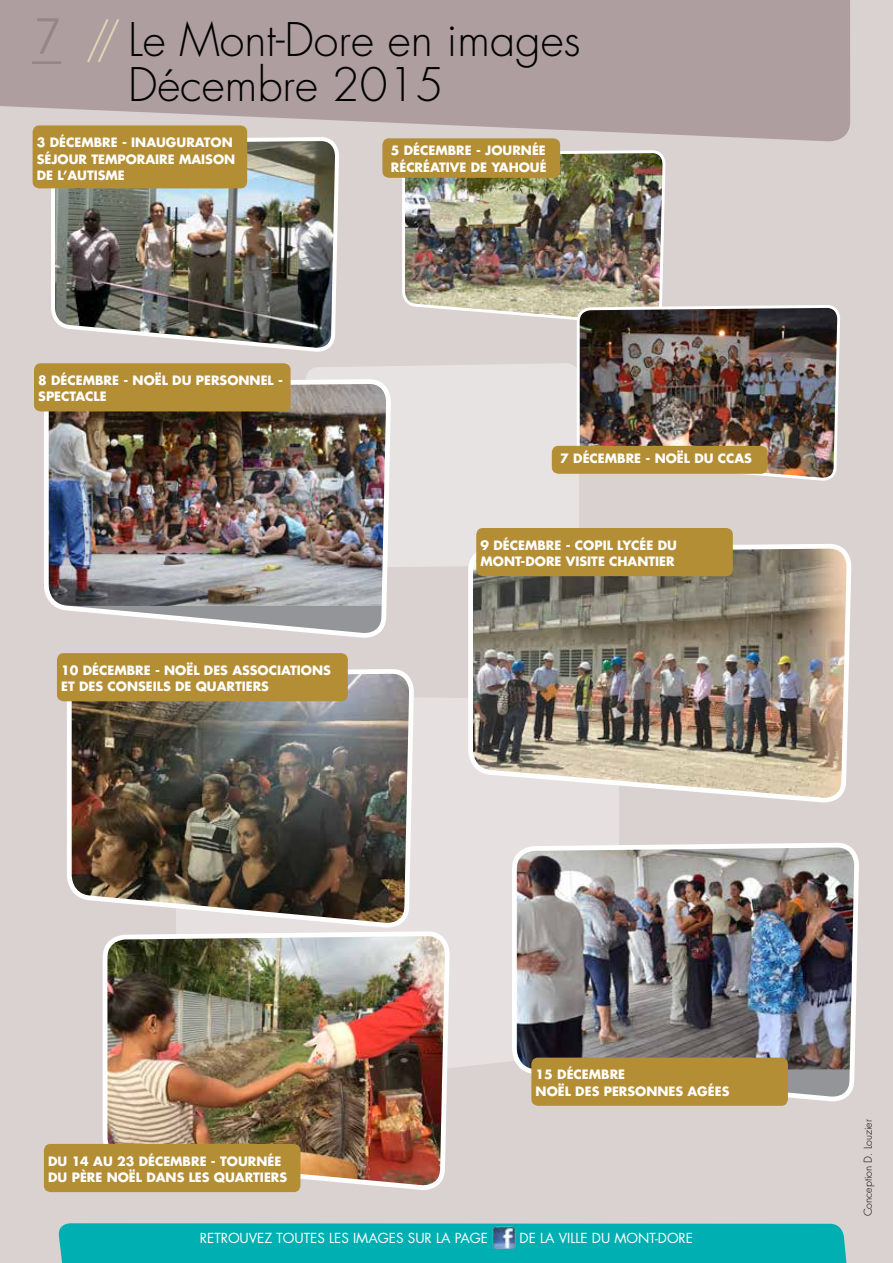
<style>
.page{position:relative;width:893px;height:1263px;background:#dad2d1}
.page>*{position:absolute;margin:0;border:0;box-sizing:border-box;transform-origin:0 0}
.t1{font:300 45px/45px "Futura";color:#000}
.t2{font:13.5px "Futura";color:#fff}
.t3{font:700 12.6px/16.5px "Futura";color:#fff}
.t4{font:300 10.5px "Futura";color:#000}
.s1{font-family:"Akagi";font-weight:400;font-size:54.6px;color:#988588}
.s2{color:#e4d5b5}
</style>
<div class="page">
<div style="left:416px;top:365px;width:50px;height:201px;background:#e8e3e3"></div>
<div style="left:58px;top:1223px;width:789px;height:40px;background:#00afb2"></div>
<img style="left:492px;top:1226px;width:23px;height:23px">
<div style="left:452px;top:698px;width:58px;height:370px;background:#e6e0e0"></div>
<img style="left:42px;top:142px;width:297px;height:468px">
<svg style="left:466px;top:305px;width:365px;height:500px"></svg>
<img style="left:64px;top:252px;width:352px;height:649px">
<img style="left:100px;top:514px;width:352px;height:679px">
<img style="left:510px;top:426px;width:349px;height:676px">
<img style="left:401px;top:151px;width:266px;height:176px">
<img style="left:575px;top:306px;width:267px;height:176px">
<svg style="left:0;top:0;width:850px;height:142px;background:#b2a2a3"></svg>
<hr style="left:32px;top:61px;width:29px;height:3px;background:#988588">
<div style="left:33px;top:125px;width:214px;height:63px;background:#b48e35;border-radius:7px"></div>
<div style="left:34px;top:363px;width:257px;height:48px;background:#b48e35;border-radius:7px"></div>
<div style="left:476px;top:528px;width:257px;height:48px;background:#b48e35;border-radius:7px"></div>
<div style="left:57px;top:653px;width:291px;height:48px;background:#b48e35;border-radius:7px"></div>
<div style="left:44px;top:1144px;width:256px;height:48px;background:#b48e35;border-radius:7px"></div>
<div style="left:531px;top:1057px;width:257px;height:49px;background:#b48e35;border-radius:7px"></div>
<div style="left:382px;top:138px;width:178px;height:40px;background:#b48e35;border-radius:7px"></div>
<div style="left:552px;top:446px;width:215px;height:28px;background:#b48e35;border-radius:7px"></div>
<h1 class="t1" style="left:128px;top:18px;width:454px;text-indent:-94px"><span class="s1">7</span> <span class="s2">//</span>Le Mont-Dore en images<br>Décembre 2015</h1>
<p class="t3" style="left:37px;top:134px;width:200px">3 DÉCEMBRE - INAUGURATON<br>SÉJOUR TEMPORAIRE MAISON<br>DE L’AUTISME</p>
<p class="t3" style="left:391px;top:142px;width:157px">5 DÉCEMBRE - JOURNÉE<br>RÉCRÉATIVE DE YAHOUÉ</p>
<p class="t3" style="left:38px;top:372px;width:246px">8 DÉCEMBRE - NOËL DU PERSONNEL -<br>SPECTACLE</p>
<p class="t3" style="left:61px;top:662px;width:271px">10 DÉCEMBRE - NOËL DES ASSOCIATIONS<br>ET DES CONSEILS DE QUARTIERS</p>
<p class="t3" style="left:560px;top:450px;width:167px">7 DÉCEMBRE - NOËL DU CCAS</p>
<p class="t3" style="left:480px;top:536px;width:198px;text-align:right">L LYCÉE DU<br>MONT-DORE VISITE CHANTIER</p>
<p class="t3" style="left:480px;top:536px;width:104px">9 DÉCEMBRE - COPI</p>
<p class="t3" style="left:48px;top:1152px;width:241px">DU 14 AU 23 DÉCEMBRE - TOURNÉE<br>DU PÈRE NOËL DANS LES QUARTIERS</p>
<p class="t3" style="left:536px;top:1066px;width:195px">15 DÉCEMBRE<br>NOËL DES PERSONNES AGÉES</p>
<p class="t2" style="left:200px;top:1229px;width:163px">RETROUVEZ TOUTES LES IMAG</p>
<p class="t2" style="left:389px;top:1229px;width:28px">ES SUR</p>
<p class="t2" style="left:436px;top:1229px;width:28px">LA PAG</p>
<p class="t2" style="left:481px;top:1229px;width:9px">E</p>
<p class="t2" style="left:520px;top:1229px;width:175px">DE LA VILLE DU MONT-DORE</p>
<p class="t4" style="left:861px;top:1216px;width:98px;rotate:-90deg">Conception D. Louzier</p>
</div>
